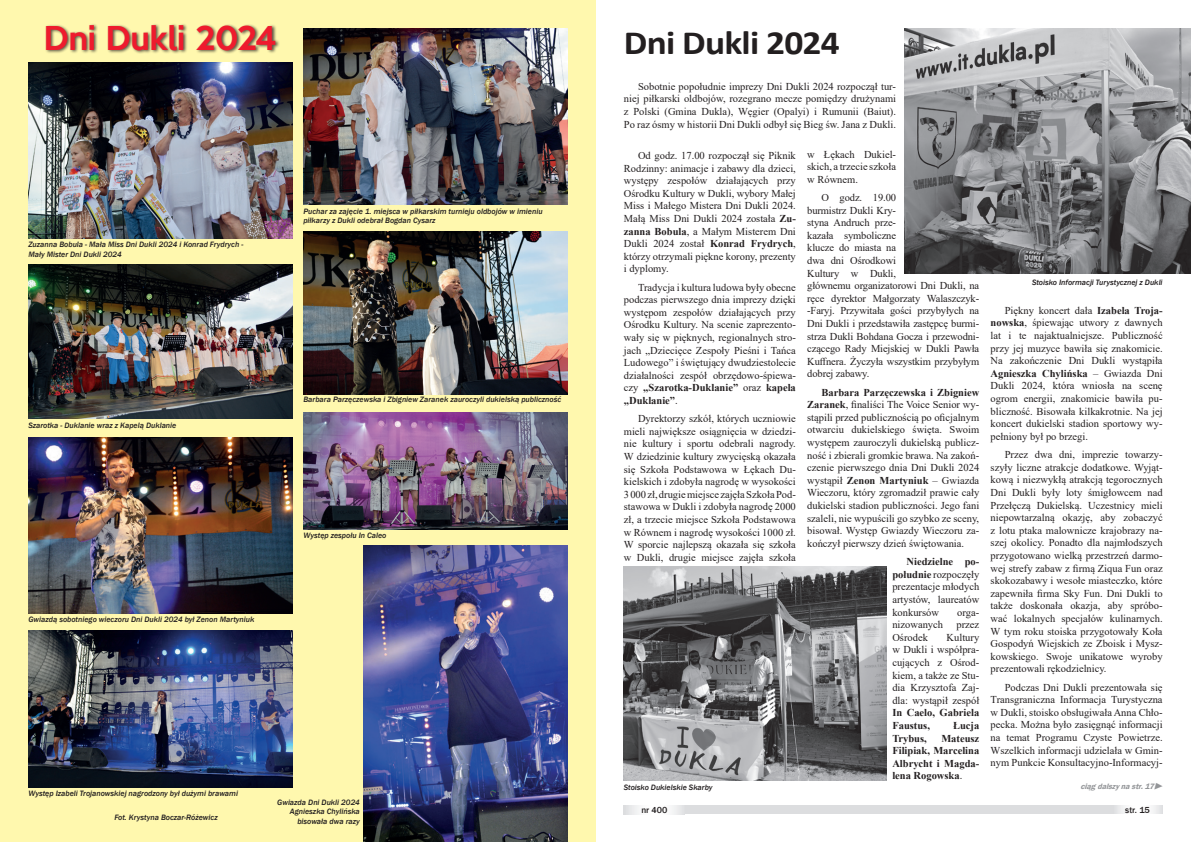
<style>
.page{position:relative;width:1191px;height:842px;background:#fff}
.page>*{position:absolute;margin:0;border:0;box-sizing:border-box;transform-origin:0 0}
.t1{font:700 34px "Calibri";letter-spacing:-.02em;color:#231f20;scale:1.1 1}
.t2{font:500 30px "Keep Calm";color:#ee1b2d}
.t3{font:10.5px/12.6px "Times New Roman";color:#231f20;text-align:justify}
.t4{font:700 10.5px/12.6px "Times New Roman";color:#231f20}
.t5{font:500 9px "Franklin Gothic";color:#231f20}
.t6{font:italic 500 8px/9.6px "Franklin Gothic";color:#231f20}
.t7{font:italic 600 8px "Franklin Gothic";color:#939598}
.s1{font-weight:700}
.s2{font-weight:400}
</style>
<div class="page">
<div style="left:624px;top:805px;width:538px;height:9px;background:#dcdddf"></div>
<svg style="left:630px;top:805px;width:51px;height:9px"></svg>
<svg style="left:1118px;top:805px;width:41px;height:9px"></svg>
<div style="left:0;top:0;width:595px;height:842px;background:#fff8ae"></div>
<div style="left:45px;top:23px;width:235px;height:32px;background:#231f20;opacity:.75"></div>
<img style="left:28px;top:62px;width:264px;height:176px">
<img style="left:303px;top:29px;width:264px;height:175px">
<img style="left:28px;top:264px;width:264px;height:155px">
<img style="left:303px;top:231px;width:264px;height:163px">
<img style="left:28px;top:437px;width:264px;height:176px">
<img style="left:303px;top:413px;width:264px;height:116px">
<img style="left:28px;top:630px;width:264px;height:157px">
<img style="left:364px;top:545px;width:203px;height:297px">
<img style="left:624px;top:566px;width:262px;height:214px">
<img style="left:904px;top:28px;width:287px;height:246px">
<h2 class="t2" style="left:44px;top:12px;width:234px">Dni Dukli 2024</h2>
<p class="t6" style="left:28px;top:240px;width:216px">Zuzanna Bobula - Mała Miss Dni Dukli 2024 i Konrad Frydrych -<br>Mały Mister Dni Dukli 2024</p>
<p class="t6" style="left:303px;top:206px;width:241px">Puchar za zajęcie 1. miejsca w piłkarskim turnieju oldbojów w imieniu piłkarzy z Dukli odebrał Bogdan Cysarz</p>
<p class="t6" style="left:28px;top:421px;width:150px">Szarotka - Duklanie wraz z Kapelą Duklanie</p>
<p class="t6" style="left:28px;top:614px;width:227px">Gwiazdą sobotniego wieczoru Dni Dukli 2024 był Zenon Martyniuk</p>
<p class="t6" style="left:303px;top:395px;width:259px">Barbara Parzęczewska i Zbigniew Zaranek zauroczyli dukielską publiczność</p>
<p class="t6" style="left:303px;top:530px;width:85px">Występ zespołu In Caleo</p>
<p class="t6" style="left:28px;top:789px;width:211px">Występ Izabeli Trojanowskiej nagrodzony był dużymi brawami</p>
<p class="t6" style="left:114px;top:812px;width:105px">Fot. Krystyna Boczar-Różewicz</p>
<p class="t6" style="left:277px;top:797px;width:84px;text-align:right">Gwiazda Dni Dukli 2024<br>Agnieszka Chylińska bisowała dwa razy</p>
<h1 class="t1" style="left:624px;top:19px;width:198px">Dni Dukli 2024</h1>
<p class="t3" style="left:624px;top:80px;width:274px;text-indent:14px">Sobotnie popołudnie imprezy Dni Dukli 2024 rozpoczął tur&shy;niej piłkarski oldbojów, rozegrano mecze pomiędzy drużynami z Polski (Gmina Dukla), Węgier (Opalyi) i Rumunii (Baiut).<br>Po raz ósmy w historii Dni Dukli odbył się Bieg św. Jana z Dukli.</p>
<p class="t3" style="left:624px;top:149px;width:173px;text-indent:14px">Od godz. 17.00 rozpoczął się Piknik Rodzinny: animacje i zabawy dla dzieci, występy zespołów działających przy Ośrodku Kultury w Dukli, wybory Małej Miss i Małego Mistera Dni Dukli 2024.<br>Małą Miss Dni Dukli 2024 została <span class="s1">Zu&shy;zanna Bobula</span>, a Małym Misterem Dni Dukli 2024 został <span class="s1">Konrad Frydrych</span>, którzy otrzymali piękne korony, prezenty i dyplomy.</p>
<p class="t3" style="left:624px;top:280px;width:173px;text-indent:14px">Tradycja i kultura ludowa były obecne podczas pierwszego dnia imprezy dzięki występom zespołów działających przy Ośrodku Kultury. Na scenie zaprezento&shy;wały się w pięknych, regionalnych stro&shy;jach „Dziecięce Zespoły Pieśni i Tańca Ludowego” i świętujący dwudziestolecie działalności zespół obrzędowo-śpiewa&shy;czy <span class="s1">„Szarotka-Duklanie”</span> oraz <span class="s1">kapela „Duklanie”</span>.</p>
<p class="t3" style="left:624px;top:412px;width:173px;text-indent:14px">Dyrektorzy szkół, których uczniowie mieli największe osiągnięcia w dziedzi&shy;nie kultury i sportu odebrali nagrody.<br>W dziedzinie kultury zwycięską okazała się Szkoła Podstawowa w Łękach Du&shy;kielskich i zdobyła nagrodę w wysokości 3 000 zł, drugie miejsce zajęła Szkoła Pod&shy;stawowa w Dukli i zdobyła nagrodę 2000 zł, a trzecie miejsce Szkoła Podstawowa w Równem i nagrodę wysokości 1000 zł.<br>W sporcie najlepszą okazała się szkoła w Dukli, drugie miejsce zajęła szkoła</p>
<p class="t6" style="left:624px;top:782px;width:90px">Stoisko Dukielskie Skarby</p>
<p class="t3" style="left:807px;top:147px;width:90px">w Łękach Dukiel&shy;skich, a trzecie szkoła w Równem.</p>
<p class="t3" style="left:807px;top:191px;width:173px;text-align:left;text-indent:14px">O godz. 19.00<br>burmistrz Dukli Kry-<br>styna Andruch prze-<br>kazała symboliczne<br>klucze do miasta na<br>dwa dni Ośrodkowi<br>Kultury w Dukli,<br>głównemu organizatorowi Dni Dukli, na ręce dyrektor Małgorzaty Walaszczyk--Faryj. Przywitała gości przybyłych na<br>Dni Dukli i przedstawiła zastępcę burmi&shy;strza Dukli Bohdana Gocza i przewodni&shy;czącego Rady Miejskiej w Dukli Pawła<br>Kuffnera. Życzyła wszystkim przybyłym dobrej zabawy.</p>
<p class="t3" style="left:807px;top:385px;width:173px;text-indent:14px"><span class="s1">Barbara Parzęczewska i Zbigniew Zaranek</span>, finaliści The Voice Senior wy&shy;stąpili przed publicznością po oficjalnym otwarciu dukielskiego święta. Swoim występem zauroczyli dukielską publicz&shy;ność i zbierali gromkie brawa. Na zakoń&shy;czenie pierwszego dnia Dni Dukli 2024 wystąpił <span class="s1">Zenon Martyniuk</span> – Gwiazda Wieczoru, który zgromadził prawie cały dukielski stadion publiczności. Jego fani szaleli, nie wypuścili go szybko ze sceny, bisował. Występ Gwiazdy Wieczoru za&shy;kończył pierwszy dzień świętowania.</p>
<p class="t3" style="left:892px;top:555px;width:88px;text-indent:14px"><span class="s1">Niedzielne po&shy;południe</span> rozpoczęły prezentacje młodych artystów, laureatów konkursów</p>
<p class="t3" style="left:957px;top:605px;width:23px">orga-</p>
<p class="t3" style="left:892px;top:618px;width:52px">nizowanych</p>
<p class="t3" style="left:956px;top:618px;width:24px">przez</p>
<p class="t3" style="left:892px;top:631px;width:37px">Ośrodek</p>
<p class="t3" style="left:892px;top:631px;width:88px;text-indent:54px">Kultury w Dukli i współpra&shy;cujących z Ośrod&shy;kiem, a także ze Stu&shy;dia Krzysztofa Zaj&shy;dla: wystąpił zespół</p>
<p class="t4" style="left:892px;top:706px;width:88px">In Caelo, Gabriela<br>Faustus,</p>
<p class="t4" style="left:953px;top:719px;width:28px">Łucja</p>
<p class="t4" style="left:892px;top:731px;width:88px;text-align:justify;text-indent:49px">Mateusz Filipiak, Marcelina Albrycht i Magda&shy;lena Rogowska<span class="s2">.</span></p>
<p class="t4" style="left:892px;top:731px;width:36px">Trybus,</p>
<p class="t6" style="left:1032px;top:278px;width:132px">Stoisko Informacji Turystycznej z Dukli</p>
<p class="t3" style="left:990px;top:304px;width:173px;text-indent:14px">Piękny koncert dała <span class="s1">Izabela Troja&shy;nowska</span>, śpiewając utwory z dawnych lat i te najaktualniejsze. Publiczność przy jej muzyce bawiła się znakomicie.<br>Na zakończenie Dni Dukli wystąpiła <span class="s1">Agnieszka Chylińska</span> – Gwiazda Dni Dukli 2024, która wniosła na scenę ogrom energii, znakomicie bawiła pu&shy;bliczność. Bisowała kilkakrotnie. Na jej koncert dukielski stadion sportowy wy&shy;pełniony był po brzegi.</p>
<p class="t3" style="left:990px;top:448px;width:173px;text-indent:14px">Przez dwa dni, imprezie towarzy&shy;szyły liczne atrakcje dodatkowe. Wyjąt&shy;kową i niezwykłą atrakcją tegorocznych Dni Dukli były loty śmigłowcem nad Przełęczą Dukielską. Uczestnicy mieli niepowtarzalną okazję, aby zobaczyć z lotu ptaka malownicze krajobrazy na&shy;szej okolicy. Ponadto dla najmłodszych przygotowano wielką przestrzeń darmo&shy;wej strefy zabaw z firmą Ziqua Fun oraz skokozabawy i wesołe miasteczko, które zapewniła firma Sky Fun. Dni Dukli to także doskonała okazja, aby spróbo&shy;wać lokalnych specjałów kulinarnych.<br>W tym roku stoiska przygotowały Koła Gospodyń Wiejskich ze Zboisk i Mysz&shy;kowskiego. Swoje unikatowe wyroby prezentowali rękodzielnicy.</p>
<p class="t3" style="left:990px;top:680px;width:173px;text-indent:14px">Podczas Dni Dukli prezentowała się Transgraniczna Informacja Turystyczna w Dukli, stoisko obsługiwała Anna Chło&shy;pecka. Można było zasięgnąć informacji na temat Programu Czyste Powietrze.<br>Wszelkich informacji udzielała w Gmin&shy;nym Punkcie Konsultacyjno-Informacyj-</p>
<p class="t7" style="left:1080px;top:781px;width:86px">ciągdalszynastr.17◆</p>
<p class="t5" style="left:641px;top:804px;width:27px">nr 400</p>
<p class="t5" style="left:1125px;top:804px;width:26px">str. 15</p>
</div>
